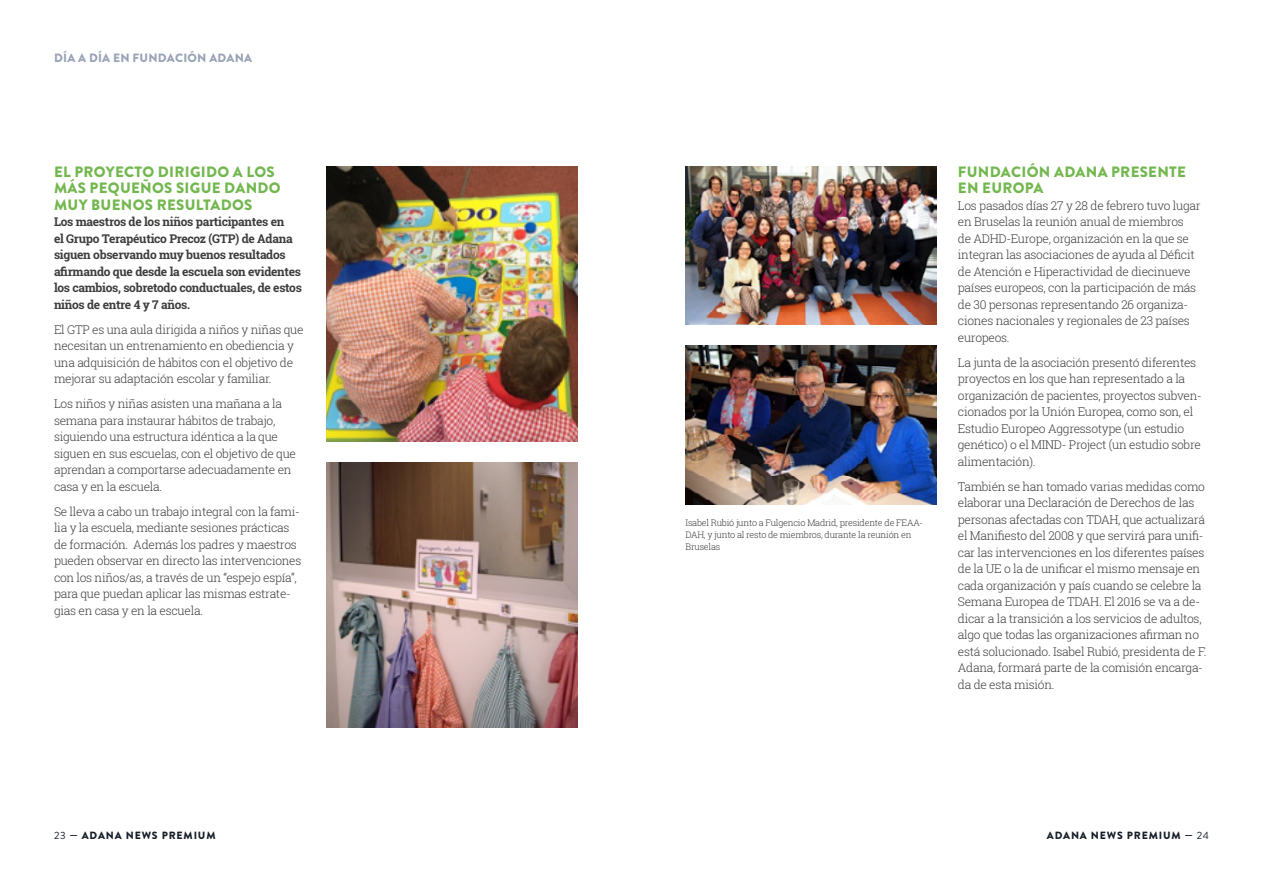
<style>
.page{position:relative;width:1263px;height:893px;background:#fff}
.page>*{position:absolute;margin:0;border:0;box-sizing:border-box;transform-origin:0 0}
.t1{font:900 15px/16.5px "Brandon Grotesque";letter-spacing:.02em;color:#73b74f}
.t2{font:300 12px/16.5px "Roboto Slab";letter-spacing:-.025em;color:#3c3c3b}
.t3{font:700 12px/16.5px "Roboto Slab";letter-spacing:-.025em;color:#3c3c3b}
.t4{font:900 12px "Brandon Grotesque";letter-spacing:.02em;color:#99a3b5}
.t5{font:900 10.5px "Brandon Grotesque";letter-spacing:.08em;color:#151d28}
.t6{font:300 9px/12px "Roboto Slab";letter-spacing:-.025em;color:#3c3c3b}
.s1{font-weight:400}
</style>
<div class="page">
<img style="left:326px;top:166px;width:251px;height:275px">
<img style="left:326px;top:463px;width:251px;height:264px">
<img style="left:685px;top:346px;width:251px;height:159px">
<img style="left:685px;top:166px;width:251px;height:159px">
<p class="t4" style="left:54px;top:50px;width:200px">DÍA A DÍA EN FUNDACIÓN ADANA</p>
<p class="t1" style="left:54px;top:163px;width:228px">EL PROYECTO DIRIGIDO A LOS<br>MÁS PEQUEÑOS SIGUE DANDO<br>MUY BUENOS RESULTADOS</p>
<p class="t3" style="left:54px;top:213px;width:249px">Los maestros de los niños participantes en<br>el Grupo Terapéutico Precoz (GTP) de Adana siguen observando muy buenos resultados afirmando que desde la escuela son evidentes los cambios, sobretodo conductuales, de estos niños de entre 4 y 7 años.</p>
<p class="t2" style="left:54px;top:321px;width:251px">El GTP es una aula dirigida a niños y niñas que necesitan un entrenamiento en obediencia y una adquisición de hábitos con el objetivo de mejorar su adaptación escolar y familiar.</p>
<p class="t2" style="left:54px;top:395px;width:244px">Los niños y niñas asisten una mañana a la semana para instaurar hábitos de trabajo, siguiendo una estructura idéntica a la que siguen en sus escuelas, con el objetivo de que aprendan a comportarse adecuadamente en casa y en la escuela.</p>
<p class="t2" style="left:54px;top:503px;width:249px">Se lleva a cabo un trabajo integral con la fami&shy;lia y la escuela, mediante sesiones prácticas de formación. Además los padres y maestros pueden observar en directo las intervenciones con los niños/as, a través de un “espejo espía”, para que puedan aplicar las mismas estrate&shy;gias en casa y en la escuela.</p>
<p class="t6" style="left:685px;top:517px;width:239px">Isabel Rubió junto a Fulgencio Madrid, presidente de FEAA-<br>DAH, y junto al resto de miembros, durante la reunión en<br>Bruselas</p>
<p class="t1" style="left:958px;top:163px;width:230px">FUNDACIÓN ADANA PRESENTE<br>EN EUROPA</p>
<p class="t2" style="left:958px;top:197px;width:244px">Los pasados días 27 y 28 de febrero tuvo lugar en Bruselas la reunión anual de miembros<br>de ADHD-Europe, organización en la que se integran las asociaciones de ayuda al Déficit de Atención e Hiperactividad de diecinueve países europeos, con la participación de más de 30 personas representando 26 organiza&shy;ciones nacionales y regionales de 23 países europeos.</p>
<p class="t2" style="left:958px;top:354px;width:245px">La junta de la asociación presentó diferentes proyectos en los que han representado a la organización de pacientes, proyectos subven&shy;cionados por la Unión Europea, como son, el Estudio Europeo Aggressotype (un estudio genético) o el MIND- Project (un estudio sobre alimentación).</p>
<p class="t2" style="left:958px;top:478px;width:250px">También se han tomado varias medidas como elaborar una Declaración de Derechos de las personas afectadas con TDAH, que actualizará el Manifiesto del 2008 y que servirá para unifi&shy;car las intervenciones en los diferentes países de la UE o la de unificar el mismo mensaje en cada organización y país cuando se celebre la Semana Europea de TDAH. El 2016 se va a de&shy;dicar a la transición a los servicios de adultos, algo que todas las organizaciones afirman no está solucionado. Isabel Rubió, presidenta de F.<br>Adana, formará parte de la comisión encarga&shy;da de esta misión.</p>
<p class="t5" style="left:54px;top:828px;width:163px"><span class="s1">23</span> — ADANA NEWS PREMIUM</p>
<p class="t5" style="left:1047px;top:828px;width:164px">ADANA NEWS PREMIUM — <span class="s1">24</span></p>
</div>
